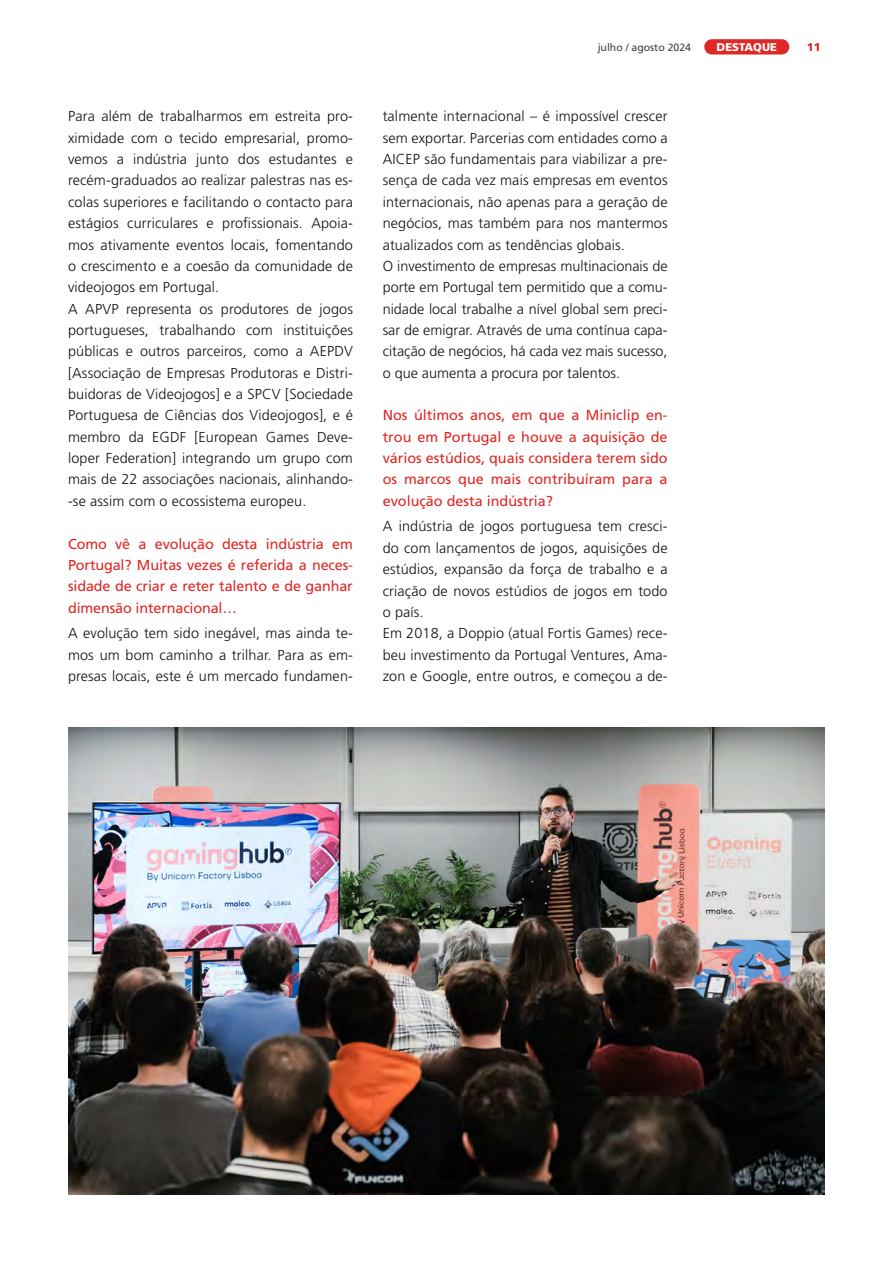
<style>
.page{position:relative;width:893px;height:1263px;background:#fff}
.page>*{position:absolute;margin:0;border:0;box-sizing:border-box;transform-origin:0 0}
.t1{font:300 14.4px/21.3px "Frutiger LT Std";letter-spacing:.01em;color:#121212}
.t2{font:14.4px/21.3px "Frutiger LT Std";letter-spacing:-.005em;color:#e02826;text-align:justify}
.t3{font:900 11.25px "Frutiger LT Std";color:#fff}
.t4{font:900 11.25px "Frutiger LT Std";color:#e02826}
.t5{font:10.5px "Frutiger LT Std";color:#414141}
</style>
<div class="page">
<div style="left:704px;top:39px;width:85px;height:16px;background:#e02826;border-radius:8px"></div>
<img style="left:68px;top:727px;width:757px;height:468px">
<p class="t1" style="left:68px;top:106px;width:286px">Para além de trabalharmos em estreita pro&shy;ximidade com o tecido empresarial, promo&shy;vemos a indústria junto dos estudantes e recém-graduados ao realizar palestras nas es&shy;colas superiores e facilitando o contacto para estágios curriculares e profissionais. Apoia&shy;mos ativamente eventos locais, fomentando o crescimento e a coesão da comunidade de videojogos em Portugal.<br>A APVP representa os produtores de jogos portugueses, trabalhando com instituições públicas e outros parceiros, como a AEPDV [Associação de Empresas Produtoras e Distri&shy;buidoras de Videojogos] e a SPCV [Sociedade Portuguesa de Ciências dos Videojogos], e é membro da EGDF [European Games Deve&shy;loper Federation] integrando um grupo com mais de 22 associações nacionais, alinhando--se assim com o ecossistema europeu.</p>
<p class="t2" style="left:68px;top:533px;width:286px">Como vê a evolução desta indústria em Portugal? Muitas vezes é referida a neces&shy;sidade de criar e reter talento e de ganhar dimensão internacional…</p>
<p class="t1" style="left:68px;top:623px;width:286px;text-align:justify">A evolução tem sido inegável, mas ainda te&shy;mos um bom caminho a trilhar. Para as em&shy;presas locais, este é um mercado fundamen-</p>
<p class="t5" style="left:598px;top:41px;width:95px">julho / agosto 2024</p>
<p class="t3" style="left:717px;top:40px;width:62px">DESTAQUE</p>
<p class="t4" style="left:807px;top:40px;width:15px">11</p>
<p class="t1" style="left:383px;top:106px;width:286px">talmente internacional – é impossível crescer sem exportar. Parcerias com entidades como a AICEP são fundamentais para viabilizar a pre&shy;sença de cada vez mais empresas em eventos internacionais, não apenas para a geração de negócios, mas também para nos mantermos atualizados com as tendências globais.<br>O investimento de empresas multinacionais de porte em Portugal tem permitido que a comu&shy;nidade local trabalhe a nível global sem preci&shy;sar de emigrar. Através de uma contínua capa&shy;citação de negócios, há cada vez mais sucesso, o que aumenta a procura por talentos.</p>
<p class="t2" style="left:383px;top:405px;width:286px">Nos últimos anos, em que a Miniclip en&shy;trou em Portugal e houve a aquisição de vários estúdios, quais considera terem sido os marcos que mais contribuíram para a evolução desta indústria?</p>
<p class="t1" style="left:383px;top:516px;width:286px">A indústria de jogos portuguesa tem cresci&shy;do com lançamentos de jogos, aquisições de estúdios, expansão da força de trabalho e a criação de novos estúdios de jogos em todo o país.<br>Em 2018, a Doppio (atual Fortis Games) rece&shy;beu investimento da Portugal Ventures, Ama&shy;zon e Google, entre outros, e começou a de-</p>
</div>
